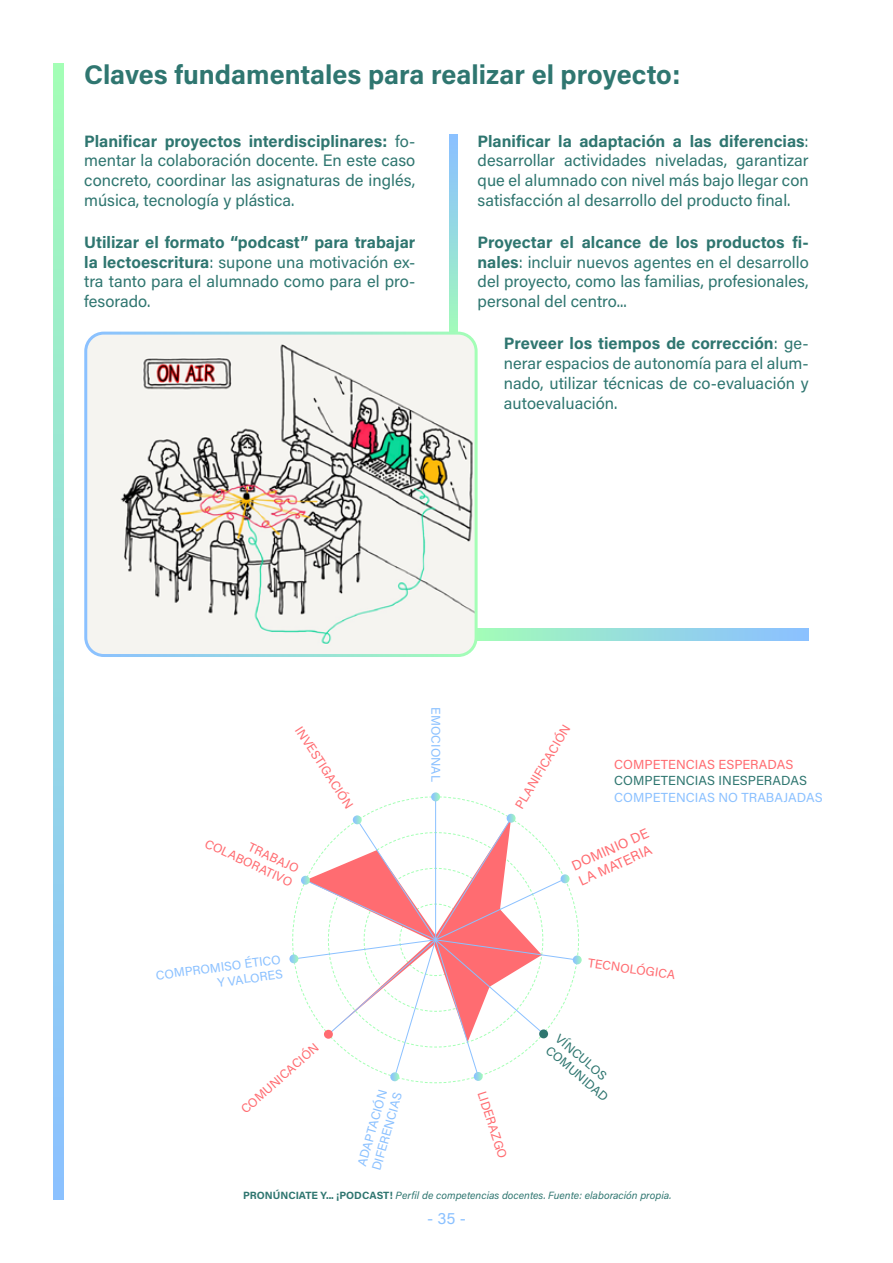
<style>
.page{position:relative;width:893px;height:1263px;background:#fff}
.page>*{position:absolute;margin:0;border:0;box-sizing:border-box;transform-origin:0 0}
.t1{font:27px "Acumin Variable Concept";letter-spacing:.055em;color:#2f7670}
.t2{font:16.5px/19.8px "Acumin Variable Concept";letter-spacing:.02em;color:#2f7670;text-align:justify}
.t3{font:16.5px "Acumin Variable Concept";color:#8bc1ff}
.t4{font:13.8px/16.6px "Acumin Variable Concept";color:#ff6c71}
.t5{font:13.05px "Acumin Variable Concept";letter-spacing:.02em;color:#8bc1ff}
.t6{font:13.05px "Acumin Variable Concept";letter-spacing:.02em;color:#2f7670}
.t7{font:13.05px "Acumin Variable Concept";letter-spacing:.02em;color:#ff6c71}
.t8{font:12.6px "Acumin Variable Concept";color:#ff6c71}
.t9{font:12.6px/15.1px "Acumin Variable Concept";letter-spacing:.015em;color:#8bc1ff}
.t10{font:12.6px/15px "Acumin Variable Concept";color:#2f7670}
.t11{font:10.5px "Acumin Variable Concept";letter-spacing:.015em;color:#2f7670}
</style>
<div class="page">
<svg style="left:478px;top:629px;width:331px;height:12px;background:#96dcde"></svg>
<svg style="left:450px;top:134px;width:7px;height:198px"></svg>
<svg style="left:53px;top:64px;width:11px;height:1135px;background:#96dddd"></svg>
<svg style="left:289px;top:792px;width:293px;height:292px"></svg>
<img style="left:88px;top:333px;width:386px;height:320px">
<div style="left:84px;top:332px;width:394px;height:325px;border:3px solid #fff;border-radius:18px"></div>
<h1 class="t1" style="left:84px;top:56px;width:596px">Claves fundamentales para realizar el proyecto:</h1>
<p class="t2" style="left:84px;top:130px;width:332px">Planificar proyectos interdisciplinares: fo&shy;mentar la colaboración docente. En este caso concreto, coordinar las asignaturas de inglés, música, tecnología y plástica.</p>
<p class="t2" style="left:478px;top:130px;width:332px">Planificar la adaptación a las diferencias: desarrollar actividades niveladas, garantizar que el alumnado con nivel más bajo llegar con satisfacción al desarrollo del producto final.</p>
<p class="t2" style="left:84px;top:232px;width:332px">Utilizar el formato “podcast” para trabajar la lectoescritura: supone una motivación ex&shy;tra tanto para el alumnado como para el pro&shy;fesorado.</p>
<p class="t2" style="left:478px;top:232px;width:332px">Proyectar el alcance de los productos fi&shy;nales: incluir nuevos agentes en el desarrollo del proyecto, como las familias, profesionales, personal del centro...</p>
<p class="t2" style="left:504px;top:333px;width:306px">Preveer los tiempos de corrección: ge&shy;nerar espacios de autonomía para el alum&shy;nado, utilizar técnicas de co-evaluación y autoevaluación.</p>
<p class="t8" style="left:306px;top:723px;width:97px;rotate:57deg">INVESTIGACIÓN</p>
<p class="t8" style="left:209px;top:835px;width:97px;rotate:25deg">COLABORATIVO</p>
<p class="t8" style="left:253px;top:838px;width:56px;rotate:25deg">TRABAJO</p>
<p class="t9" style="left:155px;top:968px;width:127px;text-align:right;rotate:-8deg">COMPROMISO ÉTICO<br>Y VALORES</p>
<p class="t8" style="left:237px;top:1105px;width:100px;rotate:-42deg">COMUNICACIÓN</p>
<p class="t9" style="left:354px;top:1164px;width:82px;rotate:-74deg">ADAPTACIÓN<br>DIFERENCIAS</p>
<p class="t9" style="left:444px;top:707px;width:76px;rotate:90deg">EMOCIONAL</p>
<p class="t8" style="left:511px;top:803px;width:96px;rotate:-59deg">PLANIFICACIÓN</p>
<p class="t7" style="left:614px;top:755px;width:181px">COMPETENCIAS ESPERADAS</p>
<p class="t6" style="left:614px;top:771px;width:194px">COMPETENCIAS INESPERADAS</p>
<p class="t5" style="left:614px;top:788px;width:210px">COMPETENCIAS NO TRABAJADAS</p>
<p class="t4" style="left:569px;top:859px;width:84px;rotate:-25deg">DOMINIO DE<br>LA MATERIA</p>
<p class="t8" style="left:490px;top:1088px;width:72px;rotate:72deg">LIDERAZGO</p>
<p class="t8" style="left:589px;top:954px;width:89px;rotate:8deg">TECNOLÓGICA</p>
<p class="t10" style="left:563px;top:1030px;width:79px;rotate:41deg">VÍNCULOS<br>COMUNIDAD</p>
<p class="t11" style="left:243px;top:1188px;width:430px">PRONÚNCIATE Y... ¡PODCAST! Perfil de competencias docentes. Fuente: elaboración propia.</p>
<p class="t3" style="left:427px;top:1207px;width:40px">- 35 -</p>
</div>
